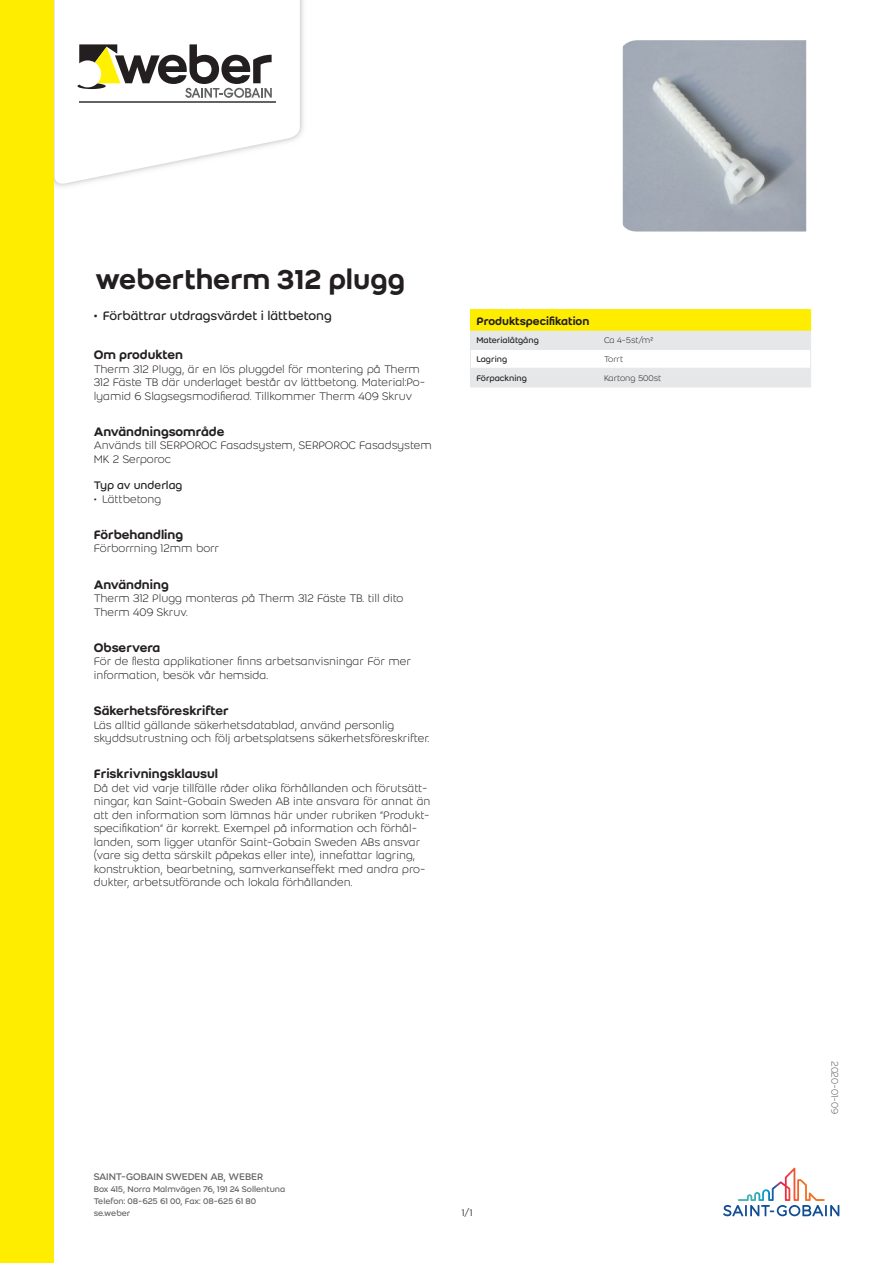
<style>
.page{position:relative;width:893px;height:1263px;background:#fff}
.page>*{position:absolute;margin:0;border:0;box-sizing:border-box;transform-origin:0 0}
.Product_name{font:500 30px "Weber";color:#231f20}
.Second_header{font:500 13.5px "Weber";color:#231f20}
.t1{font:13.5px "Weber";color:#231f20}
.Body_text{font:300 12px/13.5px "Weber";color:#231f20}
.header_1{font:500 12px "Weber";color:#231f20}
.Second_sub-header{font:12px "Weber";color:#231f20}
.Address_-_company{font:10.5px "Weber";letter-spacing:-.01em;color:#636366}
.Last_modification_da{font:300 10.5px "Weber";letter-spacing:-.02em;color:#636366}
.Paging{font:10.5px "Weber";color:#636366}
.Address{font:9px "Weber";letter-spacing:-.005em;color:#636366}
.column_1{font:9px "Weber";color:#231f20}
.column_2{font:300 9px "Weber";color:#231f20}
</style>
<div class="page">
<img style="left:54px;top:0;width:250px;height:187px">
<svg style="left:55px;top:0;width:245px;height:186px"></svg>
<hr style="left:79px;top:101px;width:196px;height:1px;background:#636366">
<svg style="left:77px;top:44px;width:195px;height:54px"></svg>
<div style="left:0;top:0;width:54px;height:1263px;background:#ffed00"></div>
<svg style="left:723px;top:1168px;width:116px;height:48px"></svg>
<img style="left:622px;top:40px;width:185px;height:192px">
<hr style="left:470px;top:387px;width:128px;height:1px;background:#e6e7e9">
<svg style="left:470px;top:310px;width:341px;height:77px"></svg>
<hr style="left:598px;top:387px;width:213px;height:1px;background:#e6e7e9">
<p class="Product_name" style="left:95px;top:257px;width:312px">webertherm 312 plugg</p>
<p class="t1" style="left:94px;top:306px;width:240px">• Förbättrar utdragsvärdet i lättbetong</p>
<p class="Second_header" style="left:94px;top:345px;width:91px">Om produkten</p>
<p class="Body_text" style="left:94px;top:362px;width:333px">Therm 312 Plugg, är en lös pluggdel för montering på Therm<br>312 Fäste TB där underlaget består av lättbetong. Material:Po&shy;lyamid 6 Slagsegsmodifierad. Tillkommer Therm 409 Skruv</p>
<p class="Second_header" style="left:94px;top:422px;width:132px">Användningsområde</p>
<p class="Body_text" style="left:94px;top:438px;width:340px">Används till SERPOROC Fasadsystem, SERPOROC Fasadsystem<br>MK 2 Serporoc</p>
<p class="Second_sub-header" style="left:94px;top:477px;width:90px">Typ av underlag</p>
<p class="Body_text" style="left:94px;top:492px;width:69px">• Lättbetong</p>
<p class="Second_header" style="left:94px;top:525px;width:91px">Förbehandling</p>
<p class="Body_text" style="left:94px;top:541px;width:127px">Förborrning 12mm borr</p>
<p class="Second_header" style="left:94px;top:574px;width:77px">Användning</p>
<p class="Body_text" style="left:94px;top:591px;width:311px">Therm 312 Plugg monteras på Therm 312 Fäste TB. till dito<br>Therm 409 Skruv.</p>
<p class="Second_header" style="left:94px;top:638px;width:68px">Observera</p>
<p class="Body_text" style="left:94px;top:654px;width:319px">För de flesta applikationer finns arbetsanvisningar För mer information, besök vår hemsida.</p>
<p class="Second_header" style="left:94px;top:701px;width:137px">Säkerhetsföreskrifter</p>
<p class="Body_text" style="left:94px;top:718px;width:337px">Läs alltid gällande säkerhetsdatablad, använd personlig skyddsutrustning och följ arbetsplatsens säkerhetsföreskrifter.</p>
<p class="Second_header" style="left:94px;top:764px;width:126px">Friskrivningsklausul</p>
<p class="Body_text" style="left:94px;top:781px;width:338px">Då det vid varje tillfälle råder olika förhållanden och förutsätt&shy;ningar, kan Saint-Gobain Sweden AB inte ansvara för annat än att den information som lämnas här under rubriken ”Produkt&shy;specifikation” är korrekt. Exempel på information och förhål&shy;landen, som ligger utanför Saint-Gobain Sweden ABs ansvar (vare sig detta särskilt påpekas eller inte), innefattar lagring, konstruktion, bearbetning, samverkanseffekt med andra pro&shy;dukter, arbetsutförande och lokala förhållanden.</p>
<p class="header_1" style="left:476px;top:312px;width:114px">Produktspecifikation</p>
<p class="column_1" style="left:476px;top:334px;width:64px">Materialåtgång</p>
<p class="column_2" style="left:604px;top:334px;width:51px">Ca 4-5st/m²</p>
<p class="column_1" style="left:476px;top:353px;width:32px">Lagring</p>
<p class="column_2" style="left:604px;top:353px;width:21px">Torrt</p>
<p class="column_1" style="left:476px;top:372px;width:52px">Förpackning</p>
<p class="column_2" style="left:604px;top:372px;width:59px">Kartong 500st</p>
<p class="Address_-_company" style="left:94px;top:1169px;width:171px">SAINT-GOBAIN SWEDEN AB, WEBER</p>
<p class="Address" style="left:94px;top:1183px;width:193px">Box 415, Norra Malmvägen 76, 191 24 Sollentuna</p>
<p class="Address" style="left:94px;top:1195px;width:164px">Telefon: 08-625 61 00, Fax: 08-625 61 80</p>
<p class="Address" style="left:94px;top:1207px;width:38px">se.weber</p>
<p class="Paging" style="left:462px;top:1205px;width:12px">1/1</p>
<p class="Last_modification_da" style="left:842px;top:1061px;width:54px;rotate:90deg">2020-01-09</p>
</div>
